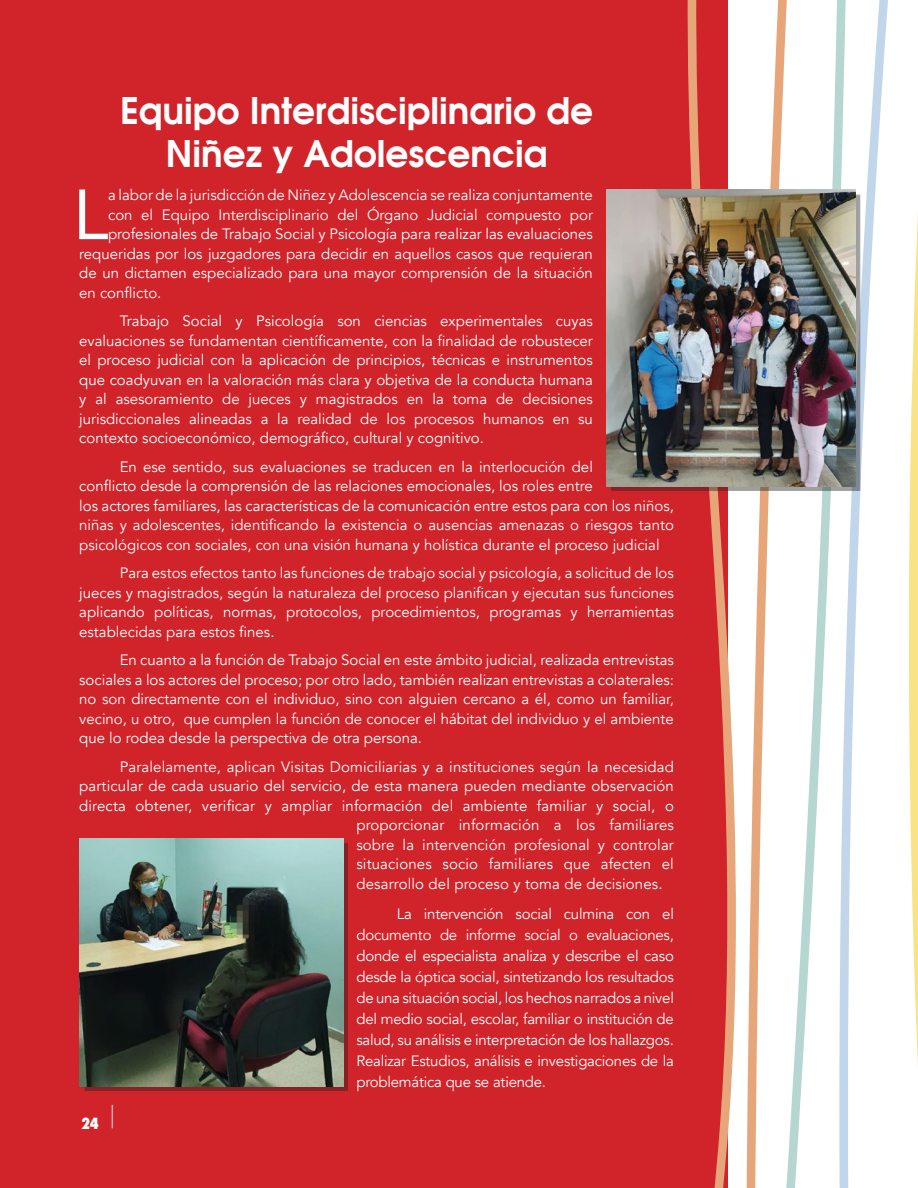
<style>
.page{position:relative;width:918px;height:1188px;background:#fff}
.page>*{position:absolute;margin:0;border:0;box-sizing:border-box;transform-origin:0 0}
.Cuerpo_de_texto{font:70.05px "Avenir";color:#fff}
.Cuerpo_de_texto-2{font:600 36px/43.5px "Avant Garde";color:#fff;text-align:center}
.Cuerpo_de_texto-3{font:15px/19.5px "Avenir";color:#fff;text-align:justify}
.t1{font:800 condensed 15px "Futura";color:#fff}
</style>
<div class="page">
<div style="left:0;top:0;width:728px;height:1188px;background:#d1232a"></div>
<svg style="left:788px;top:0;width:51px;height:1188px"></svg>
<svg style="left:908px;top:213px;width:10px;height:854px"></svg>
<svg style="left:839px;top:0;width:49px;height:1188px"></svg>
<svg style="left:746px;top:0;width:42px;height:1188px"></svg>
<svg style="left:687px;top:0;width:57px;height:1188px"></svg>
<svg style="left:112px;top:1106px;width:1px;height:22px"></svg>
<div style="left:611px;top:194px;width:249px;height:297px;background:#231f20;opacity:.43"></div>
<img style="left:606px;top:190px;width:249px;height:296px">
<div style="left:85px;top:843px;width:263px;height:248px;background:#231f20;opacity:.43"></div>
<img style="left:80px;top:838px;width:263px;height:248px">
<p class="Cuerpo_de_texto-2" style="left:120px;top:88px;width:475px">Equipo Interdisciplinario de<br>Niñez y Adolescencia</p>
<p class="Cuerpo_de_texto" style="left:73px;top:159px;width:37px">L</p>
<p class="Cuerpo_de_texto-3" style="left:108px;top:186px;width:486px">a labor de la jurisdicción de Niñez y Adolescencia se realiza conjuntamente</p>
<p class="Cuerpo_de_texto-3" style="left:108px;top:205px;width:486px">con el Equipo Interdisciplinario del Órgano Judicial compuesto por</p>
<p class="Cuerpo_de_texto-3" style="left:108px;top:225px;width:486px">profesionales de Trabajo Social y Psicología para realizar las evaluaciones</p>
<p class="Cuerpo_de_texto-3" style="left:79px;top:244px;width:515px">requeridas por los juzgadores para decidir en aquellos casos que requieran</p>
<p class="Cuerpo_de_texto-3" style="left:79px;top:264px;width:515px">de un dictamen especializado para una mayor comprensión de la situación</p>
<p class="Cuerpo_de_texto-3" style="left:79px;top:283px;width:84px">en conflicto.</p>
<p class="Cuerpo_de_texto-3" style="left:79px;top:312px;width:515px;text-indent:41px">Trabajo Social y Psicología son ciencias experimentales cuyas evaluaciones se fundamentan científicamente, con la finalidad de robustecer el proceso judicial con la aplicación de principios, técnicas e instrumentos que coadyuvan en la valoración más clara y objetiva de la conducta humana y al asesoramiento de jueces y magistrados en la toma de decisiones jurisdiccionales alineadas a la realidad de los procesos humanos en su contexto socioeconómico, demográfico, cultural y cognitivo.</p>
<p class="Cuerpo_de_texto-3" style="left:79px;top:457px;width:596px;text-align:left;text-indent:41px">En ese sentido, sus evaluaciones se traducen en la interlocución del<br>conflicto desde la comprensión de las relaciones emocionales, los roles entre<br>los actores familiares, las características de la comunicación entre estos para con los niños, niñas y adolescentes, identificando la existencia o ausencias amenazas o riesgos tanto psicológicos con sociales, con una visión humana y holística durante el proceso judicial</p>
<p class="Cuerpo_de_texto-3" style="left:79px;top:564px;width:596px;text-indent:41px">Para estos efectos tanto las funciones de trabajo social y psicología, a solicitud de los jueces y magistrados, según la naturaleza del proceso planifican y ejecutan sus funciones aplicando políticas, normas, protocolos, procedimientos, programas y herramientas establecidas para estos fines.</p>
<p class="Cuerpo_de_texto-3" style="left:79px;top:651px;width:596px;text-indent:41px">En cuanto a la función de Trabajo Social en este ámbito judicial, realizada entrevistas sociales a los actores del proceso; por otro lado, también realizan entrevistas a colaterales: no son directamente con el individuo, sino con alguien cercano a él, como un familiar, vecino, u otro, que cumplen la función de conocer el hábitat del individuo y el ambiente que lo rodea desde la perspectiva de otra persona.</p>
<p class="Cuerpo_de_texto-3" style="left:120px;top:757px;width:556px">Paralelamente, aplican Visitas Domiciliarias y a instituciones según la necesidad</p>
<p class="Cuerpo_de_texto-3" style="left:79px;top:777px;width:596px">particular de cada usuario del servicio, de esta manera pueden mediante observación</p>
<p class="Cuerpo_de_texto-3" style="left:79px;top:796px;width:596px">directa obtener, verificar y ampliar información del ambiente familiar y social, o</p>
<p class="Cuerpo_de_texto-3" style="left:356px;top:816px;width:319px">proporcionar información a los familiares</p>
<p class="Cuerpo_de_texto-3" style="left:356px;top:835px;width:319px">sobre la intervención profesional y controlar</p>
<p class="Cuerpo_de_texto-3" style="left:356px;top:855px;width:319px">situaciones socio familiares que afecten el</p>
<p class="Cuerpo_de_texto-3" style="left:356px;top:874px;width:308px">desarrollo del proceso y toma de decisiones.</p>
<p class="Cuerpo_de_texto-3" style="left:356px;top:903px;width:319px;line-height:21px;text-indent:40px">La intervención social culmina con el documento de informe social o evaluaciones, donde el especialista analiza y describe el caso desde la óptica social, sintetizando los resultados de una situación social, los hechos narrados a nivel del medio social, escolar, familiar o institución de salud, su análisis e interpretación de los hallazgos.<br>Realizar Estudios, análisis e investigaciones de la problemática que se atiende.</p>
<p class="t1" style="left:81px;top:1113px;width:19px">24</p>
</div>
